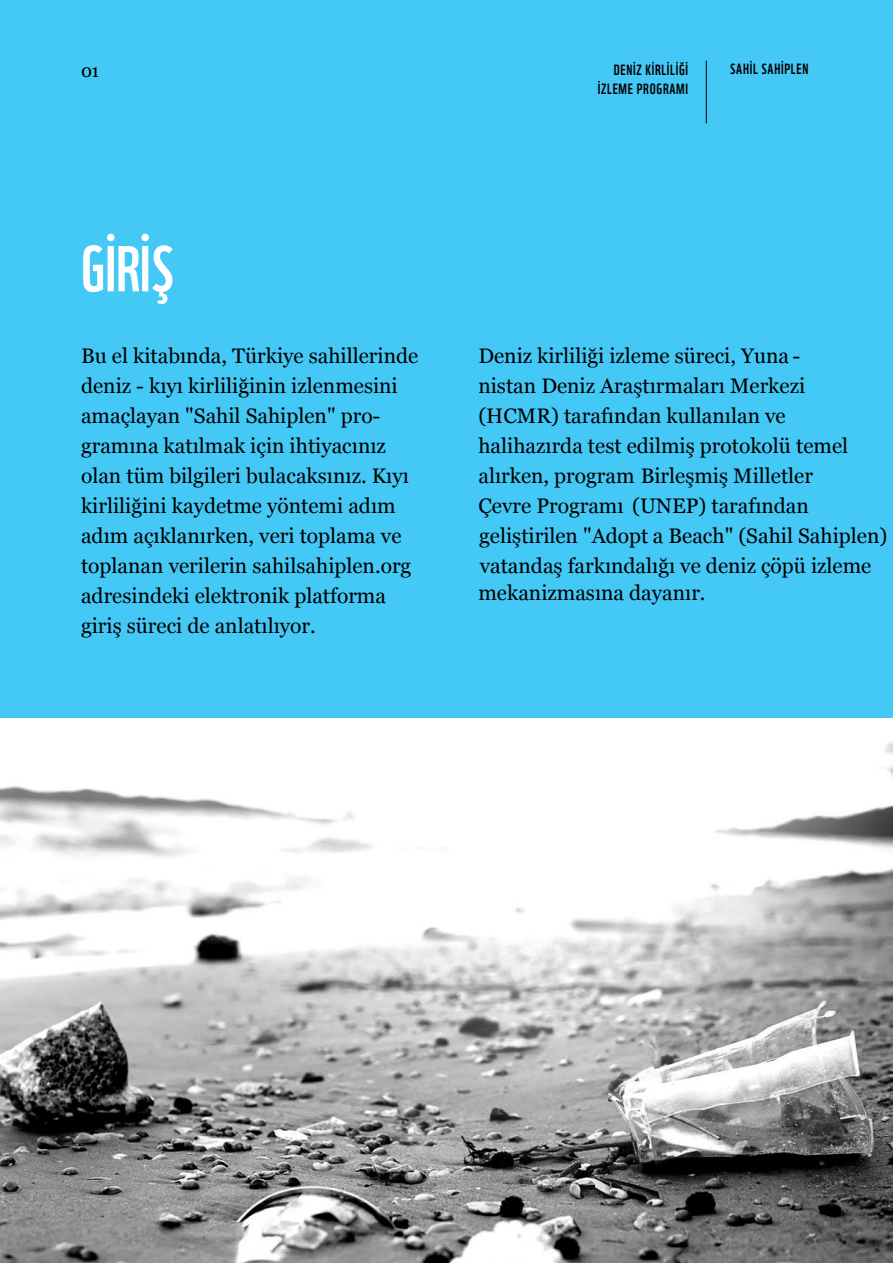
<style>
.page{position:relative;width:893px;height:1263px;background:#fff}
.page>*{position:absolute;margin:0;border:0;box-sizing:border-box;transform-origin:0 0}
.t1{font:63px "WWF";color:#fff}
.t2{font:21px/30px "Georgia";color:#000}
.t3{font:18px "Georgia";color:#000}
.t4{font:14.4px "WWF";letter-spacing:.05em;color:#000;scale:1.04 1}
</style>
<div class="page">
<div style="left:0;top:0;width:893px;height:763px;background:#44c8f5"></div>
<img style="left:0;top:719px;width:893px;height:544px">
<hr style="left:706px;top:61px;width:1px;height:62px;background:#000">
<p class="t3" style="left:81px;top:58px;width:20px">01</p>
<h1 class="t1" style="left:81px;top:219px;width:94px">GİRİŞ</h1>
<p class="t4" style="left:614px;top:58px;width:73px">DENİZ KİRLİLİĞİ</p>
<p class="t4" style="left:730px;top:58px;width:77px">SAHİL SAHİPLEN</p>
<p class="t4" style="left:598px;top:77px;width:88px">İZLEME PROGRAMI</p>
<p class="t2" style="left:81px;top:340px;width:339px">Bu el kitabında, Türkiye sahillerinde deniz - kıyı kirliliğinin izlenmesini amaçlayan "Sahil Sahiplen" pro&shy;gramına katılmak için ihtiyacınız olan tüm bilgileri bulacaksınız. Kıyı kirliliğini kaydetme yöntemi adım adım açıklanırken, veri toplama ve toplanan verilerin sahilsahiplen.org adresindeki elektronik platforma giriş süreci de anlatılıyor.</p>
<p class="t2" style="left:478px;top:340px;width:410px">Deniz kirliliği izleme süreci, Yuna -<br>nistan Deniz Araştırmaları Merkezi (HCMR) tarafından kullanılan ve halihazırda test edilmiş protokolü temel alırken, program Birleşmiş Milletler<br>Çevre Programı (UNEP) tarafından geliştirilen "Adopt a Beach" (Sahil Sahiplen) vatandaş farkındalığı ve deniz çöpü izleme</p>
<p class="t2" style="left:478px;top:577px;width:229px">mekanizmasına dayanır.</p>
</div>
